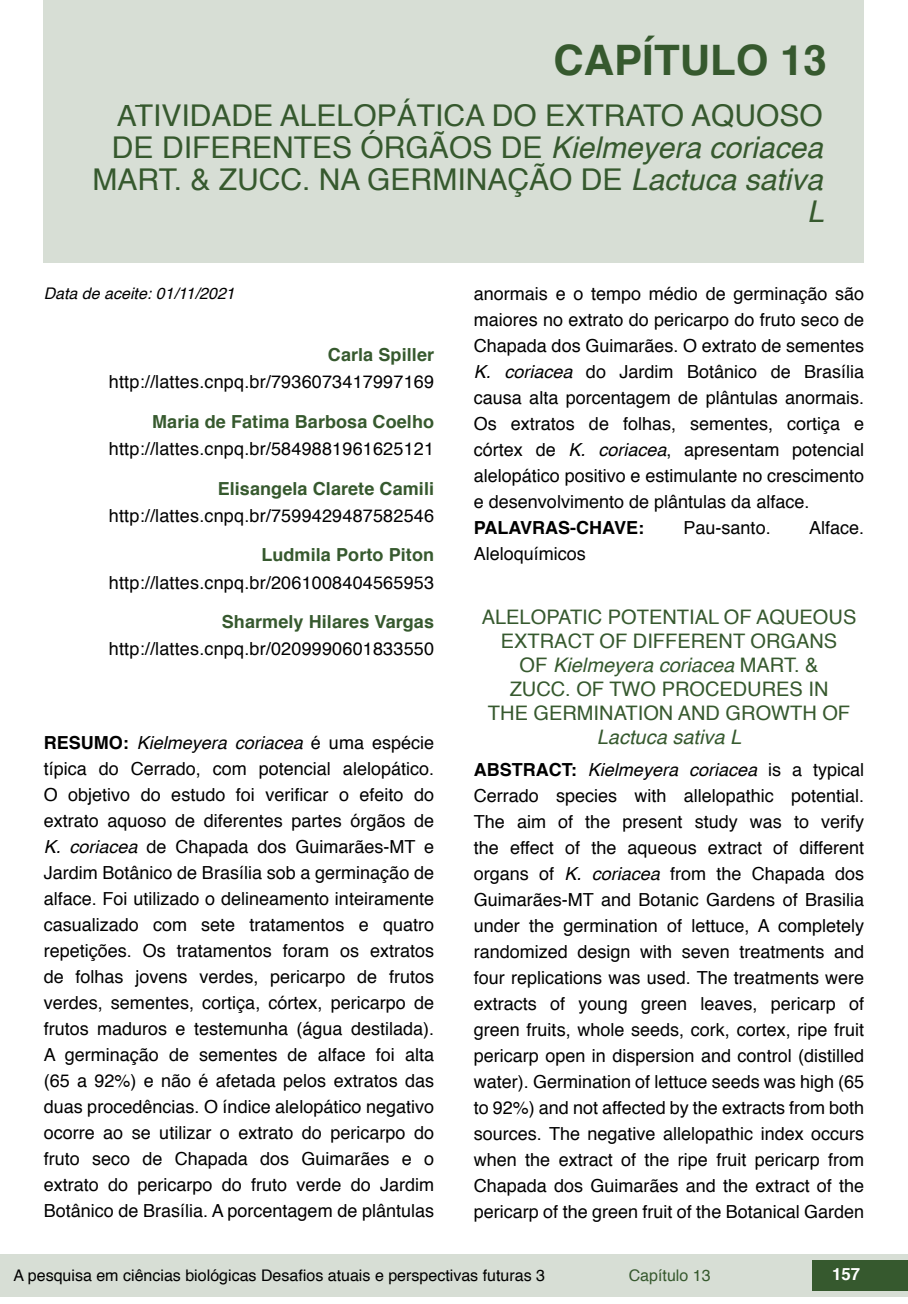
<style>
.page{position:relative;width:908px;height:1304px;background:#fff}
.page>*{position:absolute;margin:0;border:0;box-sizing:border-box;transform-origin:0 0}
.capítulos{font:700 42px "Helvetica";color:#36592e}
.nome_artigos{font:30px/32px "Helvetica";color:#36592e;text-align:right}
.título_Inglês{font:20px/24px "Helvetica";color:#36592e;text-align:center}
.Resumos_e_PC_TXT{font:18px/26px "Helvetica";color:#000;text-align:justify}
.info_autores{font:18px "Helvetica";letter-spacing:.01em;color:#000}
.nome_autores{font:700 18px "Helvetica";letter-spacing:.005em;color:#36592e}
.Resumos_e_PC_TXT-2{font:700 18px "Helvetica";color:#000}
.t1{font:700 16.8px "Helvetica";color:#fff}
.t2{font:16px "Helvetica";color:#000}
.t3{font:italic 16px "Helvetica";color:#000}
.t4{font:16px "Helvetica";color:#36592e}
.s1{font-style:italic}
.s2{font-weight:700}
</style>
<div class="page">
<div style="left:0;top:1254px;width:906px;height:43px;background:#d7ded5"></div>
<div style="left:812px;top:1261px;width:95px;height:30px;background:#36592e"></div>
<div style="left:44px;top:0;width:819px;height:263px;background:#d7ded5"></div>
<p class="capítulos" style="left:553px;top:26px;width:275px">CAPÍTULO 13</p>
<p class="nome_artigos" style="left:92px;top:101px;width:732px">ATIVIDADE ALELOPÁTICA DO EXTRATO AQUOSO DE DIFERENTES ÓRGÃOS DE <span class="s1">Kielmeyera coriacea </span>MART. &amp; ZUCC. NA GERMINAÇÃO DE <span class="s1">Lactuca sativa L</span></p>
<p class="t3" style="left:44px;top:280px;width:192px">Data de aceite: 01/11/2021</p>
<p class="nome_autores" style="left:328px;top:340px;width:108px">Carla Spiller</p>
<p class="info_autores" style="left:109px;top:368px;width:326px">http://lattes.cnpq.br/7936073417997169</p>
<p class="nome_autores" style="left:152px;top:407px;width:283px">Maria de Fatima Barbosa Coelho</p>
<p class="info_autores" style="left:109px;top:435px;width:326px">http://lattes.cnpq.br/5849881961625121</p>
<p class="nome_autores" style="left:217px;top:474px;width:218px">Elisangela Clarete Camili</p>
<p class="info_autores" style="left:109px;top:502px;width:326px">http://lattes.cnpq.br/7599429487582546</p>
<p class="nome_autores" style="left:261px;top:540px;width:174px">Ludmila Porto Piton</p>
<p class="info_autores" style="left:109px;top:568px;width:326px">http://lattes.cnpq.br/2061008404565953</p>
<p class="nome_autores" style="left:222px;top:607px;width:214px">Sharmely Hilares Vargas</p>
<p class="info_autores" style="left:109px;top:635px;width:326px">http://lattes.cnpq.br/0209990601833550</p>
<p class="Resumos_e_PC_TXT" style="left:44px;top:730px;width:392px"><span class="s2">RESUMO:</span> <span class="s1">Kielmeyera coriacea</span> é uma espécie típica do Cerrado, com potencial alelopático.<br>O objetivo do estudo foi verificar o efeito do extrato aquoso de diferentes partes órgãos de <span class="s1">K. coriacea</span> de Chapada dos Guimarães-MT e Jardim Botânico de Brasília sob a germinação de alface. Foi utilizado o delineamento inteiramente casualizado com sete tratamentos e quatro repetições. Os tratamentos foram os extratos de folhas jovens verdes, pericarpo de frutos verdes, sementes, cortiça, córtex, pericarpo de frutos maduros e testemunha (água destilada).<br>A germinação de sementes de alface foi alta (65 a 92%) e não é afetada pelos extratos das duas procedências. O índice alelopático negativo ocorre ao se utilizar o extrato do pericarpo do fruto seco de Chapada dos Guimarães e o extrato do pericarpo do fruto verde do Jardim Botânico de Brasília. A porcentagem de plântulas</p>
<p class="Resumos_e_PC_TXT" style="left:473px;top:281px;width:392px">anormais e o tempo médio de germinação são maiores no extrato do pericarpo do fruto seco de Chapada dos Guimarães. O extrato de sementes <span class="s1">K. coriacea</span> do Jardim Botânico de Brasília causa alta porcentagem de plântulas anormais.<br>Os extratos de folhas, sementes, cortiça e córtex de <span class="s1">K. coriacea</span>, apresentam potencial alelopático positivo e estimulante no crescimento e desenvolvimento de plântulas da alface.</p>
<p class="Resumos_e_PC_TXT-2" style="left:473px;top:513px;width:172px">PALAVRAS-CHAVE:</p>
<p class="Resumos_e_PC_TXT" style="left:683px;top:515px;width:89px">Pau-santo.</p>
<p class="Resumos_e_PC_TXT" style="left:808px;top:515px;width:57px">Alface.</p>
<p class="Resumos_e_PC_TXT" style="left:473px;top:541px;width:114px">Aleloquímicos</p>
<p class="título_Inglês" style="left:481px;top:606px;width:376px">ALELOPATIC POTENTIAL OF AQUEOUS<br>EXTRACT OF DIFFERENT ORGANS<br>OF <span class="s1">Kielmeyera coriacea</span> MART. &amp;<br>ZUCC. OF TWO PROCEDURES IN<br>THE GERMINATION AND GROWTH OF<br><span class="s1">Lactuca sativa L</span></p>
<p class="Resumos_e_PC_TXT" style="left:473px;top:757px;width:392px"><span class="s2">ABSTRACT:</span> <span class="s1">Kielmeyera coriacea</span> is a typical Cerrado species with allelopathic potential.<br>The aim of the present study was to verify the effect of the aqueous extract of different organs of <span class="s1">K. coriacea</span> from the Chapada dos Guimarães-MT and Botanic Gardens of Brasilia under the germination of lettuce, A completely randomized design with seven treatments and four replications was used. The treatments were extracts of young green leaves, pericarp of green fruits, whole seeds, cork, cortex, ripe fruit pericarp open in dispersion and control (distilled water). Germination of lettuce seeds was high (65 to 92%) and not affected by the extracts from both sources. The negative allelopathic index occurs when the extract of the ripe fruit pericarp from Chapada dos Guimarães and the extract of the pericarp of the green fruit of the Botanical Garden</p>
<p class="t2" style="left:14px;top:1263px;width:532px">A pesquisa em ciências biológicas Desafios atuais e perspectivas futuras 3</p>
<p class="t4" style="left:628px;top:1263px;width:83px">Capítulo 13</p>
<p class="t1" style="left:831px;top:1261px;width:30px">157</p>
</div>
